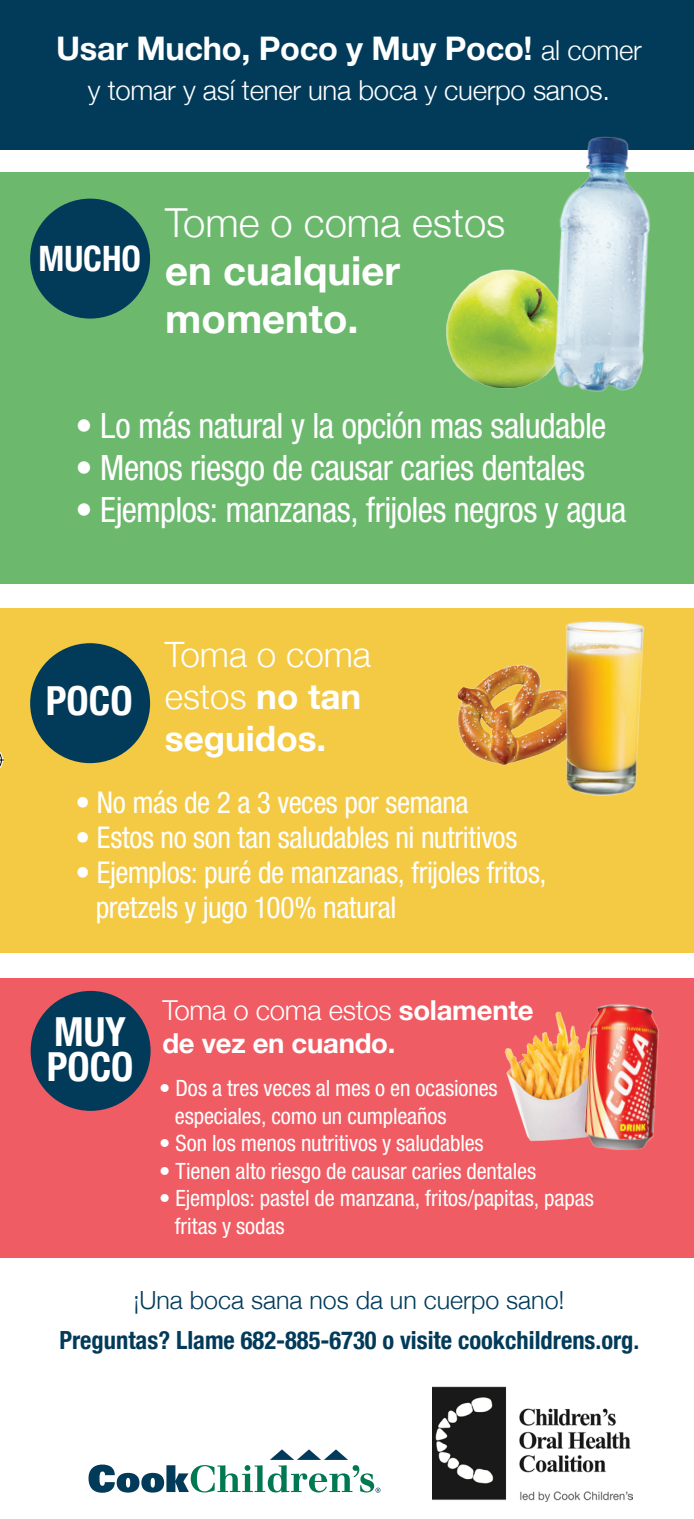
<style>
.page{position:relative;width:694px;height:1519px;background:#fff}
.page>*{position:absolute;margin:0;border:0;box-sizing:border-box;transform-origin:0 0}
.t1{font:700 40px/48px "Helvetica Neue";color:#fff}
.t2{font:700 condensed 40px/35px "Helvetica Neue";color:#fff}
.t3{font:condensed 35px "Helvetica Neue LT Std";letter-spacing:-.02em;color:#fff}
.t4{font:300 35px/42px "Helvetica Neue";color:#fff}
.t5{font:700 condensed 35px "Helvetica Neue";color:#fff}
.t6{font:700 32.5px "Helvetica Neue";letter-spacing:-.01em;color:#fff}
.t7{font:condensed 30px/35px "Helvetica Neue LT Std";letter-spacing:-.015em;color:#fff}
.t8{font:700 27.5px/33px "Helvetica Neue";letter-spacing:-.01em;color:#fff}
.t9{font:300 27.5px "Helvetica Neue";letter-spacing:-.01em;color:#fff}
.t10{font:700 condensed 25px "Helvetica Neue";color:#023b5a}
.t11{font:300 25px "Helvetica Neue";color:#023b5a}
.t12{font:condensed 22.5px/27.5px "Helvetica Neue LT Std";letter-spacing:-.005em;color:#fff}
.s1{font-weight:300;font-size:27.5px}
.s2{font-weight:300}
.s3{font-weight:700}
</style>
<div class="page">
<div style="left:0;top:0;width:694px;height:150px;background:#023b5a"></div>
<div style="left:0;top:608px;width:694px;height:345px;background:#f4ca44"></div>
<div style="left:0;top:978px;width:694px;height:279px;background:#f05c63"></div>
<div style="left:0;top:172px;width:694px;height:411px;background:#6cb96e"></div>
<svg style="left:88px;top:1449px;width:292px;height:43px"></svg>
<img style="left:432px;top:1386px;width:201px;height:115px">
<div style="left:30px;top:643px;width:120px;height:120px;background:#023b5a;border-radius:50%"></div>
<div style="left:31px;top:991px;width:120px;height:120px;background:#023b5a;border-radius:50%"></div>
<img style="left:505px;top:1011px;width:67px;height:131px">
<img style="left:572px;top:1003px;width:87px;height:147px">
<img style="left:457px;top:664px;width:62px;height:102px">
<img style="left:519px;top:620px;width:126px;height:176px">
<img style="left:446px;top:269px;width:94px;height:120px">
<img style="left:540px;top:136px;width:110px;height:256px">
<div style="left:30px;top:199px;width:120px;height:119px;background:#023b5a;border-radius:50%"></div>
<svg style="left:0;top:751px;width:4px;height:18px"></svg>
<p class="t6" style="left:56px;top:28px;width:587px">Usar Mucho, Poco y Muy Poco! <span class="s1">al comer</span></p>
<p class="t9" style="left:88px;top:73px;width:524px">y tomar y así tener una boca y cuerpo sanos.</p>
<p class="t5" style="left:38px;top:237px;width:104px">MUCHO</p>
<p class="t1" style="left:165px;top:198px;width:342px"><span class="s2">Tome o coma estos </span>en cualquier momento.</p>
<p class="t3" style="left:76px;top:405px;width:532px">• Lo más natural y la opción mas saludable</p>
<p class="t3" style="left:76px;top:447px;width:511px">• Menos riesgo de causar caries dentales</p>
<p class="t3" style="left:76px;top:489px;width:552px">• Ejemplos: manzanas, frijoles negros y agua</p>
<p class="t2" style="left:46px;top:683px;width:88px">POCO</p>
<p class="t4" style="left:165px;top:632px;width:208px">Toma o coma estos <span class="s3">no tan seguidos.</span></p>
<p class="t7" style="left:76px;top:785px;width:394px">• No más de 2 a 3 veces por semana</p>
<p class="t7" style="left:76px;top:820px;width:443px">• Estos no son tan saludables ni nutritivos</p>
<p class="t7" style="left:96px;top:855px;width:452px;text-indent:-20px">• Ejemplos: puré de manzanas, frijoles fritos, pretzels y jugo 100% natural</p>
<p class="t2" style="left:47px;top:1014px;width:88px">MUY<br>POCO</p>
<p class="t8" style="left:162px;top:993px;width:373px"><span class="s2">Toma o coma estos</span> solamente de vez en cuando.</p>
<p class="t12" style="left:175px;top:1074px;width:324px;text-indent:-16px">• Dos a tres veces al mes o en ocasiones especiales, como un cumpleaños</p>
<p class="t12" style="left:159px;top:1129px;width:326px">• Son los menos nutritivos y saludables</p>
<p class="t12" style="left:159px;top:1157px;width:379px">• Tienen alto riesgo de causar caries dentales</p>
<p class="t12" style="left:175px;top:1184px;width:421px;text-indent:-16px">• Ejemplos: pastel de manzana, fritos/papitas, papas fritas y sodas</p>
<p class="t11" style="left:133px;top:1285px;width:433px">¡Una boca sana nos da un cuerpo sano!</p>
<p class="t10" style="left:59px;top:1324px;width:581px">Preguntas? Llame 682-885-6730 o visite cookchildrens.org.</p>
</div>
